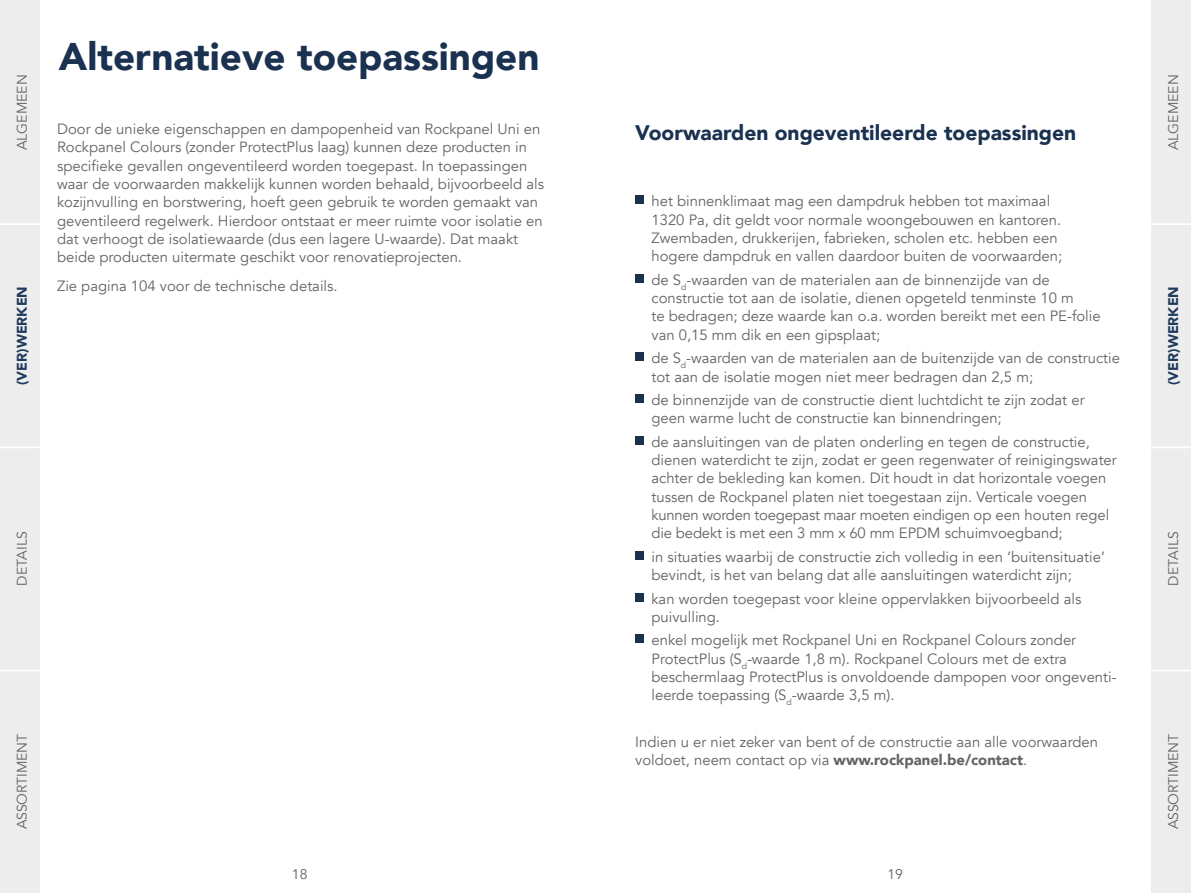
<style>
.page{position:relative;width:1191px;height:893px;background:#fff}
.page>*{position:absolute;margin:0;border:0;box-sizing:border-box;transform-origin:0 0}
.t1{font:900 38.5px "Avenir";color:#1a3150}
.t2{font:900 21px "Avenir";color:#1a3150}
.t3{font:14.88px/18.4px "Avenir";color:#646363}
.t4{font:14px "Avenir";color:#646363}
.t5{font:900 14px "Avenir";color:#203a5d}
.s1{font-weight:900}
</style>
<div class="page">
<div style="left:635px;top:196px;width:8px;height:8px;background:#1a3150"></div>
<div style="left:635px;top:274px;width:8px;height:8px;background:#1a3150"></div>
<div style="left:635px;top:353px;width:8px;height:8px;background:#1a3150"></div>
<div style="left:635px;top:394px;width:8px;height:8px;background:#1a3150"></div>
<div style="left:635px;top:436px;width:8px;height:8px;background:#1a3150"></div>
<div style="left:635px;top:551px;width:8px;height:8px;background:#1a3150"></div>
<div style="left:635px;top:593px;width:8px;height:8px;background:#1a3150"></div>
<div style="left:635px;top:635px;width:8px;height:8px;background:#1a3150"></div>
<div style="left:0;top:0;width:40px;height:893px;background:#ededed"></div>
<hr style="left:0;top:223px;width:40px;height:2px;background:#fff">
<hr style="left:0;top:446px;width:40px;height:2px;background:#fff">
<hr style="left:0;top:670px;width:40px;height:1px;background:#fff">
<div style="left:1151px;top:0;width:40px;height:893px;background:#ededed"></div>
<hr style="left:1151px;top:223px;width:40px;height:2px;background:#fff">
<hr style="left:1151px;top:446px;width:40px;height:2px;background:#fff">
<hr style="left:1151px;top:670px;width:40px;height:1px;background:#fff">
<p class="t4" style="left:14px;top:150px;width:77px;rotate:-90deg">ALGEMEEN</p>
<p class="t5" style="left:10px;top:385px;width:100px;rotate:-90deg">(VER)WERKEN</p>
<p class="t4" style="left:14px;top:585px;width:55px;rotate:-90deg">DETAILS</p>
<p class="t4" style="left:14px;top:829px;width:97px;rotate:-90deg">ASSORTIMENT</p>
<h1 class="t1" style="left:59px;top:23px;width:482px">Alternatieve toepassingen</h1>
<p class="t3" style="left:57px;top:120px;width:488px">Door de unieke eigenschappen en dampopenheid van Rockpanel Uni en Rockpanel Colours (zonder ProtectPlus laag) kunnen deze producten in specifieke gevallen ongeventileerd worden toegepast. In toepassingen waar de voorwaarden makkelijk kunnen worden behaald, bijvoorbeeld als kozijnvulling en borstwering, hoeft geen gebruik te worden gemaakt van geventileerd regelwerk. Hierdoor ontstaat er meer ruimte voor isolatie en dat verhoogt de isolatiewaarde (dus een lagere U-waarde). Dat maakt beide producten uitermate geschikt voor renovatieprojecten.</p>
<p class="t3" style="left:57px;top:277px;width:282px">Zie pagina 104 voor de technische details.</p>
<h2 class="t2" style="left:635px;top:115px;width:442px">Voorwaarden ongeventileerde toepassingen</h2>
<p class="t3" style="left:651px;top:192px;width:412px">het binnenklimaat mag een dampdruk hebben tot maximaal 1320 Pa, dit geldt voor normale woongebouwen en kantoren.<br>Zwembaden, drukkerijen, fabrieken, scholen etc. hebben een hogere dampdruk en vallen daardoor buiten de voorwaarden;</p>
<p class="t3" style="left:651px;top:271px;width:451px">de S<sub>d</sub>-waarden van de materialen aan de binnenzijde van de constructie tot aan de isolatie, dienen opgeteld tenminste 10 m<br>te bedragen; deze waarde kan o.a. worden bereikt met een PE-folie van 0,15 mm dik en een gipsplaat;</p>
<p class="t3" style="left:651px;top:349px;width:470px">de S<sub>d</sub>-waarden van de materialen aan de buitenzijde van de constructie tot aan de isolatie mogen niet meer bedragen dan 2,5 m;</p>
<p class="t3" style="left:651px;top:391px;width:434px">de binnenzijde van de constructie dient luchtdicht te zijn zodat er geen warme lucht de constructie kan binnendringen;</p>
<p class="t3" style="left:651px;top:433px;width:467px">de aansluitingen van de platen onderling en tegen de constructie, dienen waterdicht te zijn, zodat er geen regenwater of reinigingswater achter de bekleding kan komen. Dit houdt in dat horizontale voegen tussen de Rockpanel platen niet toegestaan zijn. Verticale voegen kunnen worden toegepast maar moeten eindigen op een houten regel die bedekt is met een 3 mm x 60 mm EPDM schuimvoegband;</p>
<p class="t3" style="left:651px;top:548px;width:455px">in situaties waarbij de constructie zich volledig in een ‘buitensituatie’ bevindt, is het van belang dat alle aansluitingen waterdicht zijn;</p>
<p class="t3" style="left:651px;top:589px;width:431px">kan worden toegepast voor kleine oppervlakken bijvoorbeeld als puivulling.</p>
<p class="t3" style="left:651px;top:631px;width:467px">enkel mogelijk met Rockpanel Uni en Rockpanel Colours zonder ProtectPlus (S<sub>d</sub>-waarde 1,8 m). Rockpanel Colours met de extra beschermlaag ProtectPlus is onvoldoende dampopen voor ongeventi&shy;leerde toepassing (S<sub>d</sub>-waarde 3,5 m).</p>
<p class="t3" style="left:635px;top:733px;width:464px">Indien u er niet zeker van bent of de constructie aan alle voorwaarden voldoet, neem contact op via <span class="s1">www.rockpanel.be/contact</span>.</p>
<p class="t4" style="left:292px;top:865px;width:17px">18</p>
<p class="t4" style="left:887px;top:865px;width:17px">19</p>
<p class="t4" style="left:1165px;top:150px;width:77px;rotate:-90deg">ALGEMEEN</p>
<p class="t5" style="left:1161px;top:385px;width:100px;rotate:-90deg">(VER)WERKEN</p>
<p class="t4" style="left:1165px;top:585px;width:55px;rotate:-90deg">DETAILS</p>
<p class="t4" style="left:1165px;top:829px;width:97px;rotate:-90deg">ASSORTIMENT</p>
</div>
